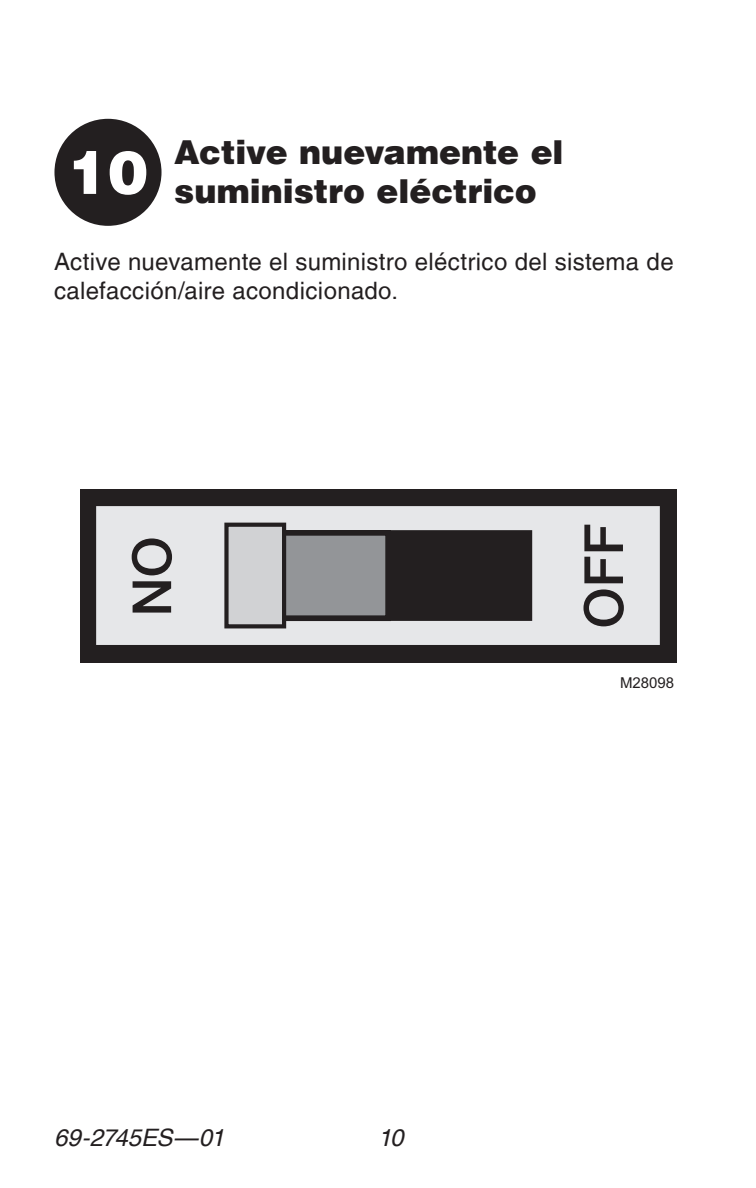
<style>
.page{position:relative;width:756px;height:1188px;background:#fff}
.page>*{position:absolute;margin:0;border:0;box-sizing:border-box;transform-origin:0 0}
.t1{font:900 60px "Helvetica LT";color:#fff}
.t2{font:900 33px/39.6px "Helvetica LT";letter-spacing:-.005em;color:#231f20}
.t3{font:24px/28.5px "Helvetica LT";letter-spacing:.015em;color:#231f20}
.t4{font:italic 24px "Helvetica LT";letter-spacing:-.02em;color:#231f20}
.t5{font:15px "Arial";color:#231f20}
</style>
<div class="page">
<div style="left:54px;top:119px;width:108px;height:107px;background:#231f20;border-radius:50%"></div>
<div style="left:80px;top:489px;width:596px;height:173px;background:#231f20"></div>
<div style="left:94px;top:504px;width:568px;height:143px;background:#e6e7e9"></div>
<div style="left:92px;top:502px;width:572px;height:147px;border:4px solid #231f20"></div>
<svg style="left:132px;top:538px;width:40px;height:37px"></svg>
<svg style="left:133px;top:581px;width:38px;height:32px"></svg>
<svg style="left:583px;top:589px;width:41px;height:37px"></svg>
<svg style="left:584px;top:557px;width:39px;height:26px"></svg>
<svg style="left:584px;top:525px;width:39px;height:26px"></svg>
<div style="left:239px;top:533px;width:291px;height:85px;background:#231f20"></div>
<div style="left:236px;top:530px;width:296px;height:91px;border:5px solid #231f20"></div>
<div style="left:283px;top:533px;width:105px;height:85px;background:#939598"></div>
<div style="left:280px;top:530px;width:111px;height:91px;border:6px solid #231f20"></div>
<div style="left:226px;top:525px;width:58px;height:101px;background:#d1d2d4"></div>
<div style="left:224px;top:523px;width:62px;height:105px;border:4px solid #231f20"></div>
<h1 class="t1" style="left:68px;top:138px;width:82px">10</h1>
<h2 class="t2" style="left:174px;top:132px;width:391px">Active nuevamente el suministro eléctrico</h2>
<p class="t3" style="left:54px;top:248px;width:621px">Active nuevamente el suministro eléctrico del sistema de calefacción/aire acondicionado.</p>
<p class="t4" style="left:54px;top:1124px;width:172px">69-2745ES—01</p>
<p class="t4" style="left:378px;top:1124px;width:27px">10</p>
<p class="t5" style="left:620px;top:674px;width:56px">M28098</p>
</div>
